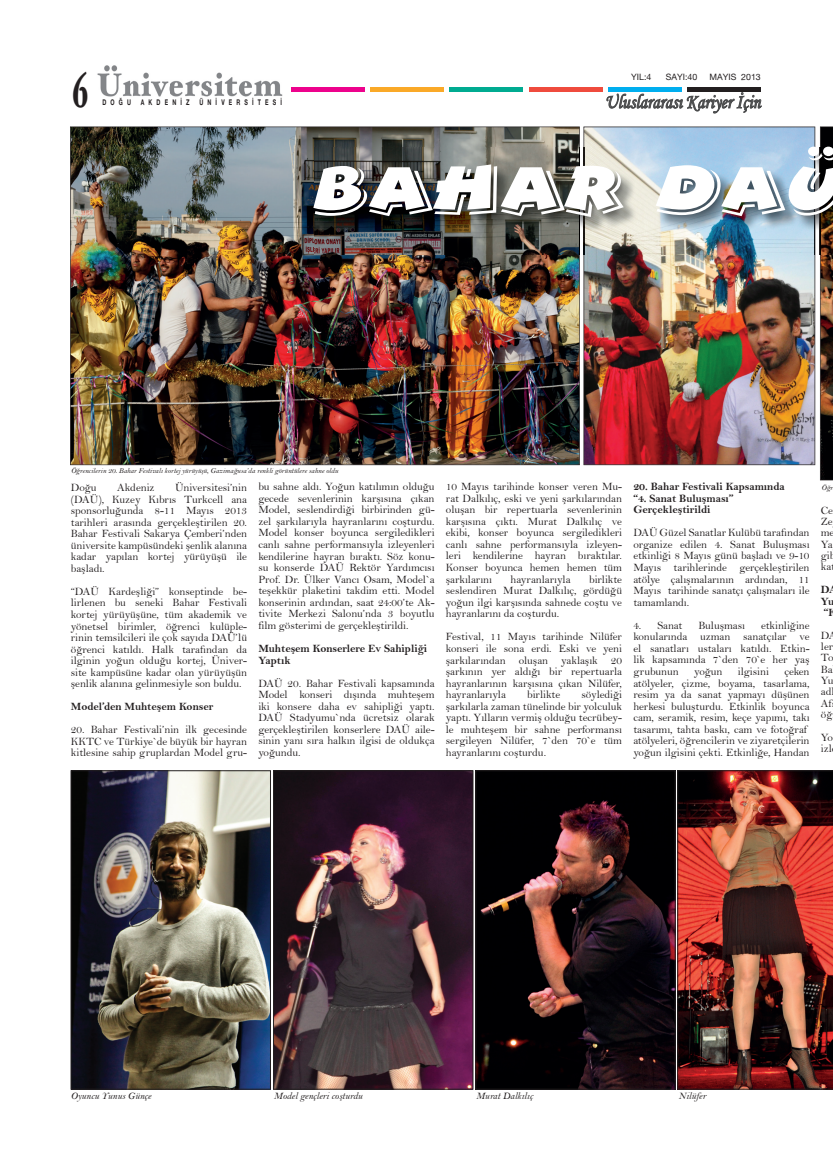
<style>
.page{position:relative;width:833px;height:1170px;background:#fff}
.page>*{position:absolute;margin:0;border:0;box-sizing:border-box;transform-origin:0 0}
.t1{font:77px "Bertram LETEMU";color:#fff;scale:1.14 1}
.t2{font:700 46.12px "Hoefler Text EMU";color:#231f20;scale:.6 1}
.t3{font:italic 20.25px "Monotype Corsiva EMU";letter-spacing:.005em;color:#4b4c4d;scale:.85 1}
.t4{font:11.25px/11.5px "Bell MTEMU";letter-spacing:-.005em;color:#231f20;text-align:justify}
.t5{font:700 11.25px/11.5px "Bell MTEMU";letter-spacing:-.005em;color:#231f20}
.t6{font:italic 10px "Bell MTEMU";color:#231f20}
.t7{font:8.75px "Helvetica Neue EMU";color:#231f20}
.t8{font:700 7.75px "Helvetica Neue EMU";letter-spacing:.78em;color:#231f20;scale:.68 1}
.t9{font:italic 7.5px "Bell MTEMU";color:#231f20}
</style>
<div class="page">
<hr style="left:291px;top:87px;width:73px;height:4px;background:#ed028c">
<div style="left:370px;top:87px;width:74px;height:5px;background:#faa928"></div>
<div style="left:449px;top:87px;width:74px;height:5px;background:#00ab91"></div>
<div style="left:529px;top:87px;width:73px;height:5px;background:#ef4b3d"></div>
<div style="left:608px;top:87px;width:73px;height:5px;background:#00aeef"></div>
<div style="left:687px;top:87px;width:73px;height:5px;background:#231f20"></div>
<img style="left:97px;top:65px;width:186px;height:32px">
<svg style="left:606px;top:92px;width:156px;height:22px"></svg>
<img style="left:70px;top:126px;width:510px;height:339px">
<img style="left:73px;top:772px;width:196px;height:315px">
<div style="left:71px;top:770px;width:200px;height:319px;border:1px solid #231f20"></div>
<img style="left:677px;top:770px;width:156px;height:319px">
<img style="left:583px;top:126px;width:232px;height:339px">
<img style="left:275px;top:772px;width:196px;height:315px">
<div style="left:273px;top:770px;width:200px;height:319px;border:1px solid #231f20"></div>
<img style="left:477px;top:772px;width:196px;height:315px">
<div style="left:475px;top:770px;width:200px;height:319px;border:1px solid #231f20"></div>
<svg style="left:820px;top:126px;width:13px;height:354px;background:#41291b"></svg>
<img style="left:315px;top:148px;width:518px;height:107px">
<img style="left:583px;top:148px;width:232px;height:107px">
<img style="left:820px;top:148px;width:1px;height:107px">
<h2 class="t2" style="left:72px;top:64px;width:30px">6</h2>
<p class="t8" style="left:102px;top:97px;width:43px">DOĞU</p>
<p class="t8" style="left:141px;top:97px;width:73px">AKDENİZ</p>
<p class="t8" style="left:199px;top:97px;width:123px">ÜNİVERSİTESİ</p>
<p class="t7" style="left:631px;top:72px;width:22px">YIL:4</p>
<p class="t7" style="left:666px;top:72px;width:33px">SAYI:40</p>
<p class="t7" style="left:709px;top:72px;width:53px">MAYIS 2013</p>
<h3 class="t3" style="left:605px;top:89px;width:185px">Uluslararası Kariyer İçin</h3>
<h1 class="t1" style="left:313px;top:144px;width:468px">BAHAR DAÜ</h1>
<p class="t9" style="left:71px;top:466px;width:269px">Öğrencilerin 20. Bahar Festivalı kortej yürüyüşü, Gazimağusa’da renkli görüntülere sahne oldu</p>
<p class="t4" style="left:71px;top:482px;width:178px;text-indent:104px">Üniversitesi’nin (DAÜ), Kuzey Kıbrıs Turkcell ana sponsorluğunda 8-11 Mayıs 2013 tarihleri arasında gerçekleştirilen 20.<br>Bahar Festivali Sakarya Çemberi’nden üniversite kampüsündeki şenlik alanına kadar yapılan kortej yürüyüşü ile başladı.</p>
<p class="t4" style="left:71px;top:585px;width:178px">“DAÜ Kardeşliği” konseptinde be&shy;lirlenen bu seneki Bahar Festivali kortej yürüyüşüne, tüm akademik ve yönetsel birimler, öğrenci kulüple&shy;rinin temsilcileri ile çok sayıda DAÜ’lü öğrenci katıldı. Halk tarafından da ilginin yoğun olduğu kortej, Üniver&shy;site kampüsüne kadar olan yürüyüşün şenlik alanına gelinmesiyle son buldu.</p>
<p class="t5" style="left:71px;top:700px;width:144px">Model’den Muhteşem Konser</p>
<p class="t4" style="left:71px;top:723px;width:178px">20. Bahar Festivali’nin ilk gecesinde KKTC ve Türkiye`de büyük bir hayran kitlesine sahip gruplardan Model gru-</p>
<p class="t4" style="left:71px;top:482px;width:27px">Doğu</p>
<p class="t4" style="left:117px;top:482px;width:39px">Akdeniz</p>
<p class="t4" style="left:258px;top:480px;width:178px">bu sahne aldı. Yoğun katılımın olduğu gecede sevenlerinin karşısına çıkan Model, seslendirdiği birbirinden gü&shy;zel şarkılarıyla hayranlarını coşturdu.<br>Model konser boyunca sergiledikleri canlı sahne performansıyla izleyenleri kendilerine hayran bıraktı. Söz konu&shy;su konserde DAÜ Rektör Yardımcısı Prof. Dr. Ülker Vancı Osam, Model`a teşekkür plaketini takdim etti. Model konserinin ardından, saat 24:00’te Ak&shy;tivite Merkezi Salonu’nda 3 boyutlu film gösterimi de gerçekleştirildi.</p>
<p class="t5" style="left:258px;top:642px;width:170px">Muhteşem Konserlere Ev Sahipliği<br>Yaptık</p>
<p class="t4" style="left:258px;top:677px;width:178px">DAÜ 20. Bahar Festivali kapsamında Model konseri dışında muhteşem iki konsere daha ev sahipliği yaptı.<br>DAÜ Stadyumu`nda ücretsiz olarak gerçekleştirilen konserlere DAÜ aile&shy;sinin yanı sıra halkın ilgisi de oldukça yoğundu.</p>
<p class="t4" style="left:446px;top:480px;width:178px">10 Mayıs tarihinde konser veren Mu&shy;rat Dalkılıç, eski ve yeni şarkılarından oluşan bir repertuarla sevenlerinin karşısına çıktı. Murat Dalkılıç ve ekibi, konser boyunca sergiledikleri canlı sahne performansıyla izleyen&shy;leri kendilerine hayran bıraktılar.<br>Konser boyunca hemen hemen tüm şarkılarını</p>
<p class="t4" style="left:446px;top:573px;width:178px;text-indent:143px">birlikte seslendiren Murat Dalkılıç, gördüğü yoğun ilgi karşısında sahnede coştu ve hayranlarını da coşturdu.</p>
<p class="t4" style="left:446px;top:631px;width:178px">Festival, 11 Mayıs tarihinde Nilüfer konseri ile sona erdi. Eski ve yeni şarkılarından oluşan yaklaşık 20 şarkının yer aldığı bir repertuarla hayranlarının karşısına çıkan Nilüfer, hayranlarıyla</p>
<p class="t4" style="left:510px;top:573px;width:62px">hayranlarıyla</p>
<p class="t4" style="left:446px;top:688px;width:178px;text-indent:136px">söylediği şarkılarla zaman tünelinde bir yolculuk yaptı. Yılların vermiş olduğu tecrübey&shy;le muhteşem bir sahne performansı sergileyen Nilüfer, 7`den 70`e tüm hayranlarını coşturdu.</p>
<p class="t4" style="left:527px;top:688px;width:34px">birlikte</p>
<p class="t5" style="left:633px;top:480px;width:153px">20. Bahar Festivali Kapsamında “4. Sanat Buluşması”<br>Gerçekleştirildi</p>
<p class="t4" style="left:633px;top:527px;width:178px">DAÜ Güzel Sanatlar Kulübü tarafından organize edilen 4. Sanat Buluşması etkinliği 8 Mayıs günü başladı ve 9-10<br>Mayıs tarihlerinde gerçekleştirilen atölye çalışmalarının ardından, 11<br>Mayıs tarihinde sanatçı çalışmaları ile tamamlandı.</p>
<p class="t4" style="left:633px;top:619px;width:51px">4. Sanat</p>
<p class="t4" style="left:698px;top:619px;width:48px">Buluşması</p>
<p class="t4" style="left:633px;top:619px;width:178px;text-indent:128px">etkinliğine konularında uzman sanatçılar ve el sanatları ustaları katıldı. Etkin&shy;lik kapsamında 7`den 70`e her yaş grubunun</p>
<p class="t4" style="left:694px;top:665px;width:30px">yoğun</p>
<p class="t4" style="left:738px;top:665px;width:33px">ilgisini</p>
<p class="t4" style="left:633px;top:665px;width:178px;text-align:left;text-indent:151px">çeken atölyeler, çizme, boyama, tasarlama, resim ya da sanat yapmayı düşünen herkesi buluşturdu. Etkinlik boyunca cam, seramik, resim, keçe yapımı, takı tasarımı, tahta baskı, cam ve fotoğraf atölyeleri, öğrencilerin ve ziyaretçilerin yoğun ilgisini çekti. Etkinliğe, Handan</p>
<p class="t9" style="left:821px;top:483px;width:13px">Öğr</p>
<p class="t4" style="left:821px;top:504px;width:16px;text-align:left">Ce<br>Ze me<br>Ya gib ka</p>
<p class="t5" style="left:821px;top:583px;width:17px">D<br>Yu “K</p>
<p class="t4" style="left:821px;top:629px;width:17px;text-align:left">DA ler<br>To<br>Ba<br>Yu adl<br>Af öğ</p>
<p class="t4" style="left:821px;top:731px;width:14px">Yo izl</p>
<p class="t6" style="left:71px;top:1089px;width:82px">Oyuncu Yunus Günçe</p>
<p class="t6" style="left:274px;top:1089px;width:90px">Model gençleri coşturdu</p>
<p class="t6" style="left:476px;top:1090px;width:58px">Murat Dalkılıç</p>
<p class="t6" style="left:678px;top:1089px;width:29px">Nilüfer</p>
</div>
